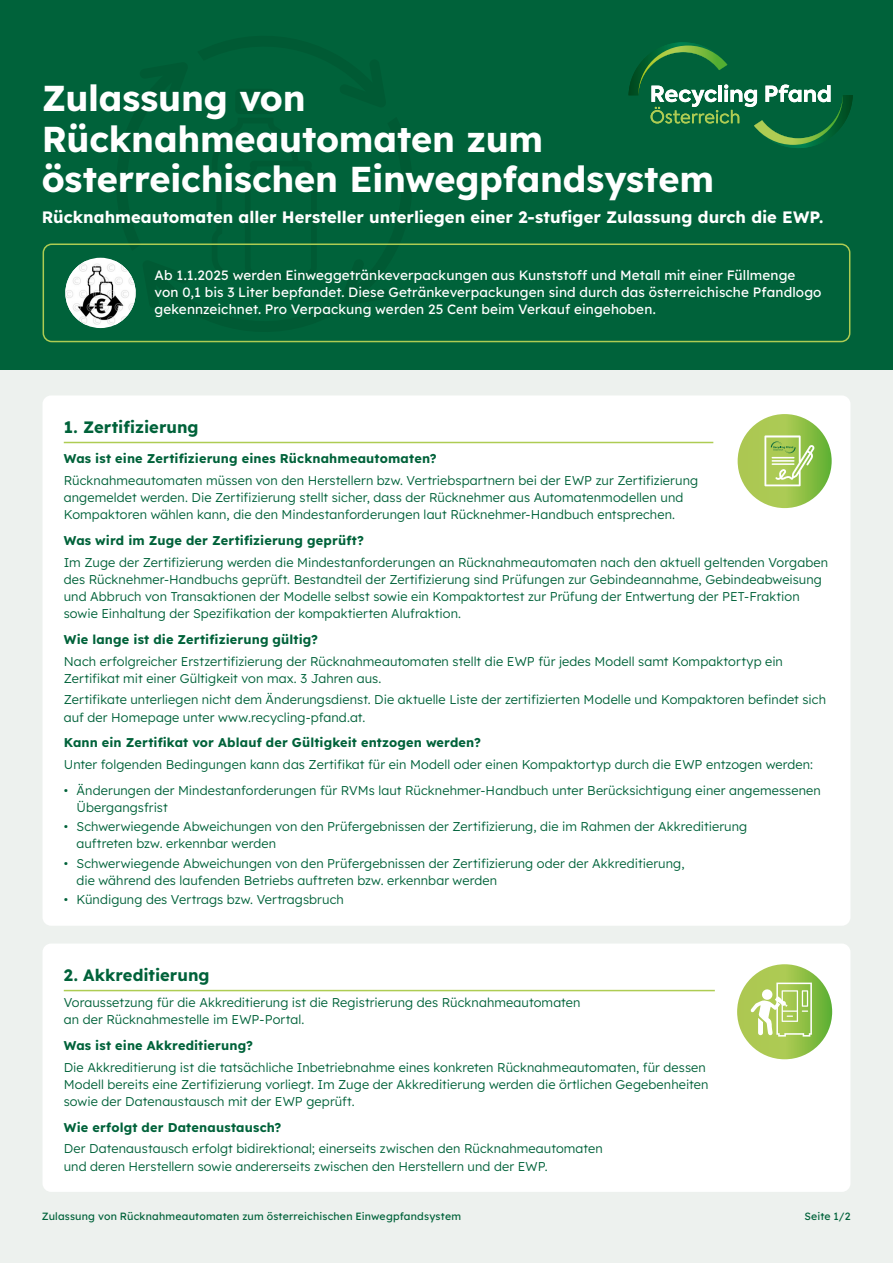
<style>
.page{position:relative;width:893px;height:1263px;background:#edf1ee}
.page>*{position:absolute;margin:0;border:0;box-sizing:border-box;transform-origin:0 0}
.t1{font:700 36px/40.5px "Lexend";letter-spacing:-.005em;color:#fff}
.t2{font:700 16.5px "Lexend";color:#fff}
.t3{font:700 16.5px "Lexend";color:#00623a}
.t4{font:13.5px/17.2px "Lexend";letter-spacing:.01em;color:#fff}
.t5{font:300 12.75px/17.2px "Lexend";letter-spacing:.01em;color:#00623a}
.t6{font:700 12.75px "Lexend";letter-spacing:.01em;color:#00623a}
.t7{font:10.5px "Lexend";letter-spacing:.02em;color:#00623a}
</style>
<div class="page">
<div style="left:0;top:0;width:893px;height:370px;background:#00623a"></div>
<div style="left:43px;top:395px;width:807px;height:531px;background:#fff;border-radius:9px"></div>
<hr style="left:64px;top:442px;width:649px;height:1px;background:#aecc53">
<div style="left:43px;top:943px;width:807px;height:249px;background:#fff;border-radius:9px"></div>
<hr style="left:64px;top:990px;width:651px;height:1px;background:#aecc53">
<svg style="left:628px;top:42px;width:225px;height:106px"></svg>
<div style="left:43px;top:243px;width:807px;height:99px;border:2px solid #aecc53;border-radius:9px"></div>
<svg style="left:738px;top:414px;width:94px;height:94px;background:#9cc44e"></svg>
<svg style="left:764px;top:435px;width:51px;height:51px;background:#b0d074"></svg>
<hr style="left:772px;top:460px;width:22px;height:2px;background:#fff">
<hr style="left:772px;top:463px;width:22px;height:2px;background:#fff">
<div style="left:65px;top:258px;width:71px;height:70px;background:#fff;border-radius:50%"></div>
<img style="left:65px;top:261px;width:71px;height:64px">
<svg style="left:737px;top:964px;width:95px;height:95px"></svg>
<h1 class="t1" style="left:42px;top:76px;width:674px">Zulassung von<br>Rücknahmeautomaten zum österreichischen Einwegpfandsystem</h1>
<p class="t2" style="left:42px;top:204px;width:783px">Rücknahmeautomaten aller Hersteller unterliegen einer 2-stufiger Zulassung durch die EWP.</p>
<p class="t4" style="left:155px;top:265px;width:668px">Ab 1.1.2025 werden Einweggetränkeverpackungen aus Kunststoff und Metall mit einer Füllmenge von 0,1 bis 3 Liter bepfandet. Diese Getränkeverpackungen sind durch das österreichische Pfandlogo gekennzeichnet. Pro Verpackung werden 25 Cent beim Verkauf eingehoben.</p>
<p class="t3" style="left:64px;top:414px;width:136px">1. Zertifizierung</p>
<p class="t6" style="left:64px;top:449px;width:374px">Was ist eine Zertifizierung eines Rücknahmeautomaten?</p>
<p class="t5" style="left:64px;top:471px;width:636px">Rücknahmeautomaten müssen von den Herstellern bzw. Vertriebspartnern bei der EWP zur Zertifizierung angemeldet werden. Die Zertifizierung stellt sicher, dass der Rücknehmer aus Automatenmodellen und<br>Kompaktoren wählen kann, die den Mindestanforderungen laut Rücknehmer-Handbuch entsprechen.</p>
<p class="t6" style="left:64px;top:530px;width:302px">Was wird im Zuge der Zertifizierung geprüft?</p>
<p class="t5" style="left:64px;top:552px;width:766px">Im Zuge der Zertifizierung werden die Mindestanforderungen an Rücknahmeautomaten nach den aktuell geltenden Vorgaben des Rücknehmer-Handbuchs geprüft. Bestandteil der Zertifizierung sind Prüfungen zur Gebindeannahme, Gebindeabweisung und Abbruch von Transaktionen der Modelle selbst sowie ein Kompaktortest zur Prüfung der Entwertung der PET-Fraktion sowie Einhaltung der Spezifikation der kompaktierten Alufraktion.</p>
<p class="t6" style="left:64px;top:629px;width:256px">Wie lange ist die Zertifizierung gültig?</p>
<p class="t5" style="left:64px;top:651px;width:721px">Nach erfolgreicher Erstzertifizierung der Rücknahmeautomaten stellt die EWP für jedes Modell samt Kompaktortyp ein<br>Zertifikat mit einer Gültigkeit von max. 3 Jahren aus.</p>
<p class="t5" style="left:64px;top:690px;width:764px">Zertifikate unterliegen nicht dem Änderungsdienst. Die aktuelle Liste der zertifizierten Modelle und Kompaktoren befindet sich auf der Homepage unter www.recycling-pfand.at.</p>
<p class="t6" style="left:64px;top:733px;width:419px">Kann ein Zertifikat vor Ablauf der Gültigkeit entzogen werden?</p>
<p class="t5" style="left:64px;top:755px;width:751px">Unter folgenden Bedingungen kann das Zertifikat für ein Modell oder einen Kompaktortyp durch die EWP entzogen werden:</p>
<p class="t5" style="left:77px;top:781px;width:746px;text-indent:-13px">• Änderungen der Mindestanforderungen für RVMs laut Rücknehmer-Handbuch unter Berücksichtigung einer angemessenen<br>Übergangsfrist</p>
<p class="t5" style="left:77px;top:817px;width:672px;text-indent:-13px">• Schwerwiegende Abweichungen von den Prüfergebnissen der Zertifizierung, die im Rahmen der Akkreditierung auftreten bzw. erkennbar werden</p>
<p class="t5" style="left:77px;top:854px;width:610px;text-indent:-13px">• Schwerwiegende Abweichungen von den Prüfergebnissen der Zertifizierung oder der Akkreditierung, die während des laufenden Betriebs auftreten bzw. erkennbar werden</p>
<p class="t5" style="left:64px;top:890px;width:282px">• Kündigung des Vertrags bzw. Vertragsbruch</p>
<p class="t3" style="left:64px;top:962px;width:147px">2. Akkreditierung</p>
<p class="t5" style="left:64px;top:993px;width:518px">Voraussetzung für die Akkreditierung ist die Registrierung des Rücknahmeautomaten an der Rücknahmestelle im EWP-Portal.</p>
<p class="t6" style="left:64px;top:1035px;width:191px">Was ist eine Akkreditierung?</p>
<p class="t5" style="left:64px;top:1058px;width:646px">Die Akkreditierung ist die tatsächliche Inbetriebnahme eines konkreten Rücknahmeautomaten, für dessen<br>Modell bereits eine Zertifizierung vorliegt. Im Zuge der Akkreditierung werden die örtlichen Gegebenheiten sowie der Datenaustausch mit der EWP geprüft.</p>
<p class="t6" style="left:64px;top:1117px;width:219px">Wie erfolgt der Datenaustausch?</p>
<p class="t5" style="left:64px;top:1139px;width:541px">Der Datenaustausch erfolgt bidirektional; einerseits zwischen den Rücknahmeautomaten und deren Herstellern sowie andererseits zwischen den Herstellern und der EWP.</p>
<p class="t7" style="left:42px;top:1209px;width:421px">Zulassung von Rücknahmeautomaten zum österreichischen Einwegpfandsystem</p>
<p class="t7" style="left:804px;top:1209px;width:48px">Seite 1/2</p>
</div>
